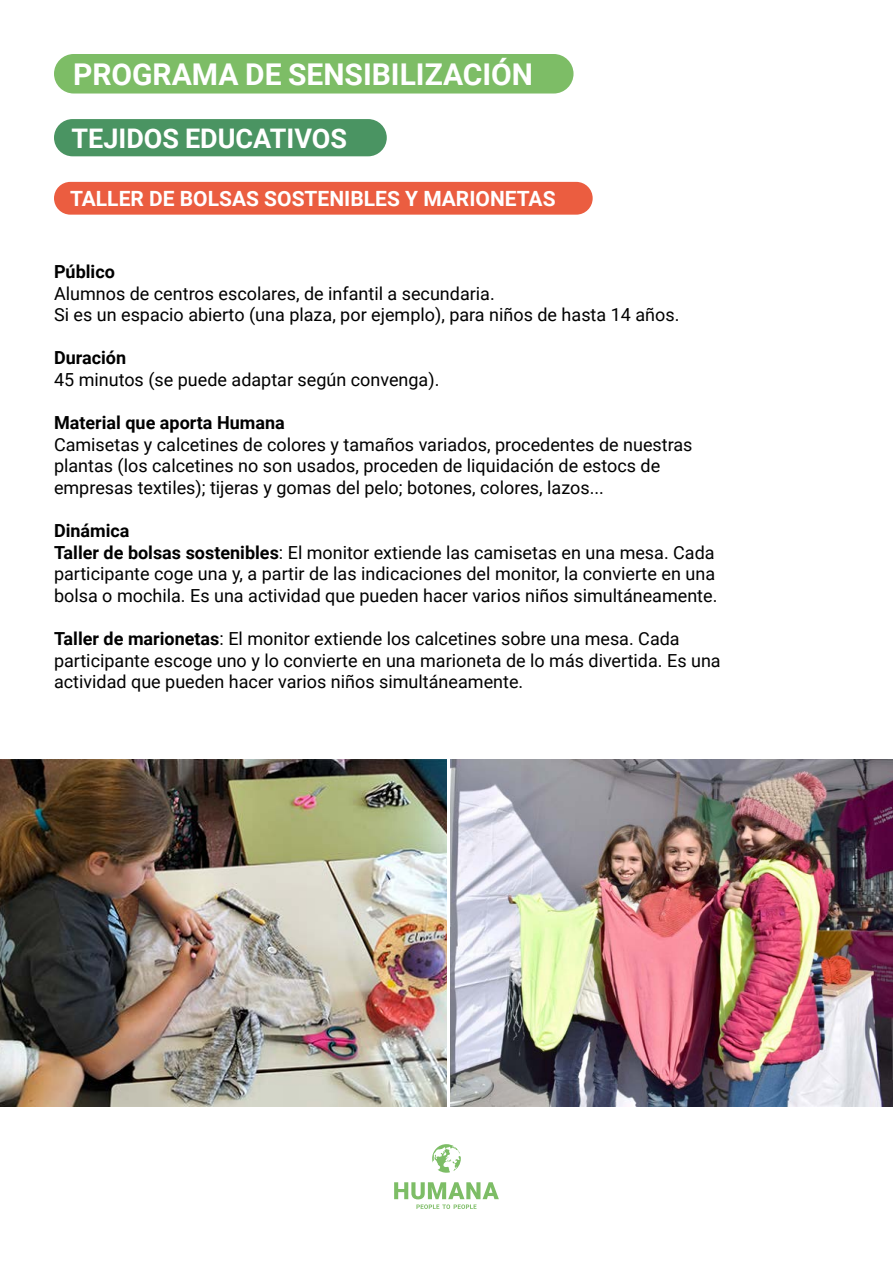
<style>
.page{position:relative;width:893px;height:1263px;background:#fff}
.page>*{position:absolute;margin:0;border:0;box-sizing:border-box;transform-origin:0 0}
.t1{font:700 30px "Roboto";color:#fff}
.t2{font:700 27px "Roboto";color:#fff}
.t3{font:700 21px "Roboto";color:#fff}
.t4{font:18px/21.6px "Roboto";color:#000}
.t5{font:700 18px "Roboto";color:#000}
.s1{font-weight:700}
</style>
<div class="page">
<svg style="left:432px;top:1144px;width:29px;height:29px"></svg>
<svg style="left:394px;top:1182px;width:105px;height:27px"></svg>
<div style="left:54px;top:54px;width:519px;height:40px;background:#7dbd66;border-radius:20px"></div>
<div style="left:54px;top:119px;width:333px;height:37px;background:#4a9462;border-radius:19px"></div>
<div style="left:54px;top:182px;width:539px;height:33px;background:#eb5d40;border-radius:16px"></div>
<img style="left:0;top:760px;width:446px;height:346px">
<img style="left:451px;top:760px;width:442px;height:346px">
<h1 class="t1" style="left:73px;top:53px;width:462px">PROGRAMA DE SENSIBILIZACIÓN</h1>
<h2 class="t2" style="left:72px;top:119px;width:277px">TEJIDOS EDUCATIVOS</h2>
<p class="t3" style="left:70px;top:184px;width:487px">TALLER DE BOLSAS SOSTENIBLES Y MARIONETAS</p>
<p class="t5" style="left:54px;top:259px;width:62px">Público</p>
<p class="t4" style="left:54px;top:282px;width:627px">Alumnos de centros escolares, de infantil a secundaria.<br>Si es un espacio abierto (una plaza, por ejemplo), para niños de hasta 14 años.</p>
<p class="t5" style="left:54px;top:345px;width:74px">Duración</p>
<p class="t4" style="left:54px;top:368px;width:387px">45 minutos (se puede adaptar según convenga).</p>
<p class="t5" style="left:54px;top:410px;width:232px">Material que aporta Humana</p>
<p class="t4" style="left:54px;top:433px;width:640px">Camisetas y calcetines de colores y tamaños variados, procedentes de nuestras plantas (los calcetines no son usados, proceden de liquidación de estocs de empresas textiles); tijeras y gomas del pelo; botones, colores, lazos...</p>
<p class="t4" style="left:54px;top:519px;width:665px"><span class="s1">Dinámica<br>Taller de bolsas sostenibles</span>: El monitor extiende las camisetas en una mesa. Cada participante coge una y, a partir de las indicaciones del monitor, la convierte en una bolsa o mochila. Es una actividad que pueden hacer varios niños simultáneamente.</p>
<p class="t4" style="left:54px;top:627px;width:668px"><span class="s1">Taller de marionetas</span>: El monitor extiende los calcetines sobre una mesa. Cada participante escoge uno y lo convierte en una marioneta de lo más divertida. Es una actividad que pueden hacer varios niños simultáneamente.</p>
</div>
